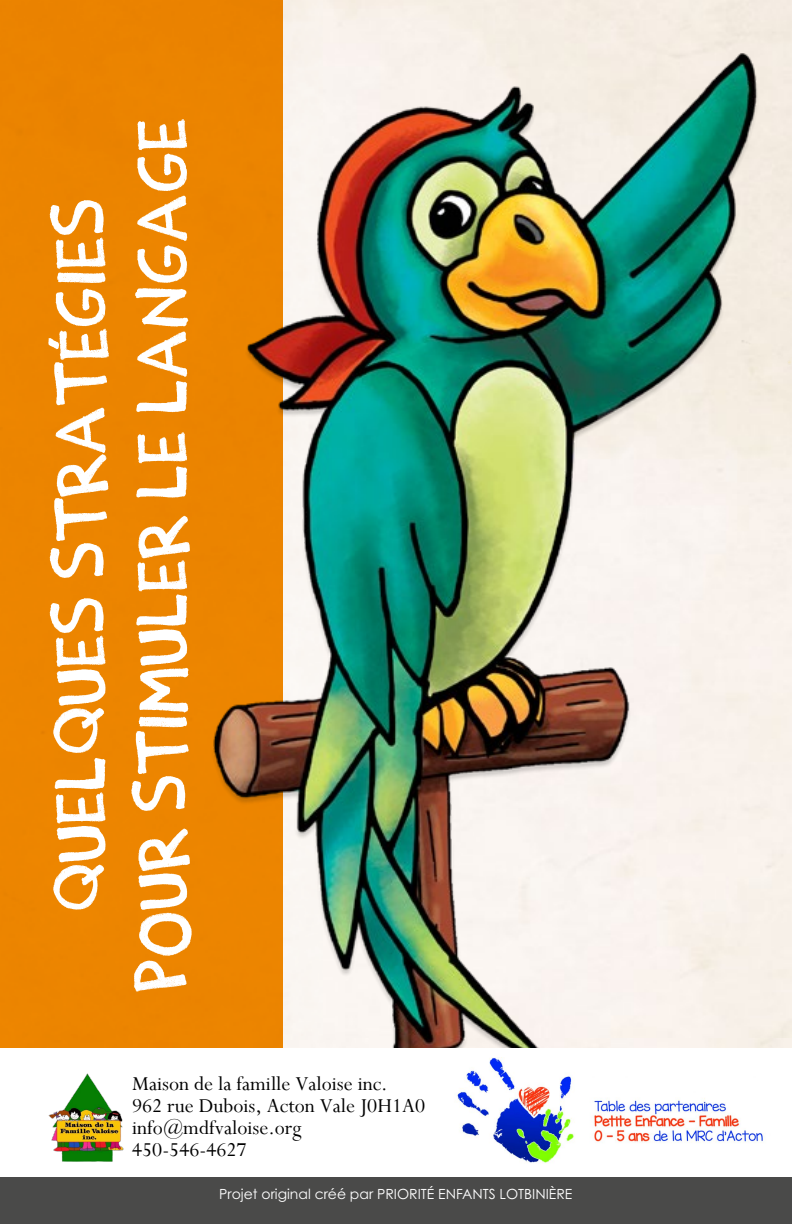
<style>
.page{position:relative;width:792px;height:1224px;background:#fff}
.page>*{position:absolute;margin:0;border:0;box-sizing:border-box;transform-origin:0 0}
.t1{font:68px/81.6px "Estoy Bueno";color:#fff;text-align:center}
.t2{font:22px/22px "Perpetua";color:#000}
.t3{font:14px "Century Gothic Pro";color:#fff}
</style>
<div class="page">
<div style="left:0;top:0;width:282px;height:1224px;background:#f18a00"></div>
<img style="left:171px;top:0;width:621px;height:1049px">
<div style="left:0;top:1049px;width:792px;height:169px;background:#fff"></div>
<div style="left:0;top:1177px;width:792px;height:47px;background:#4a4a49"></div>
<img style="left:457px;top:1058px;width:308px;height:105px">
<img style="left:48px;top:1073px;width:76px;height:89px">
<h1 class="t1" style="left:41px;top:993px;width:876px;rotate:-90deg">QUELQUES STRATÉGIES<br>POUR STIMULER LE LANGAGE</h1>
<p class="t2" style="left:132px;top:1072px;width:295px">Maison de la famille Valoise inc.<br>962 rue Dubois, Acton Vale J0H1A0 info@mdfvaloise.org<br>450-546-4627</p>
<p class="t3" style="left:219px;top:1186px;width:355px">Projet original créé par PRIORITÉ ENFANTS LOTBINIÈRE</p>
</div>
